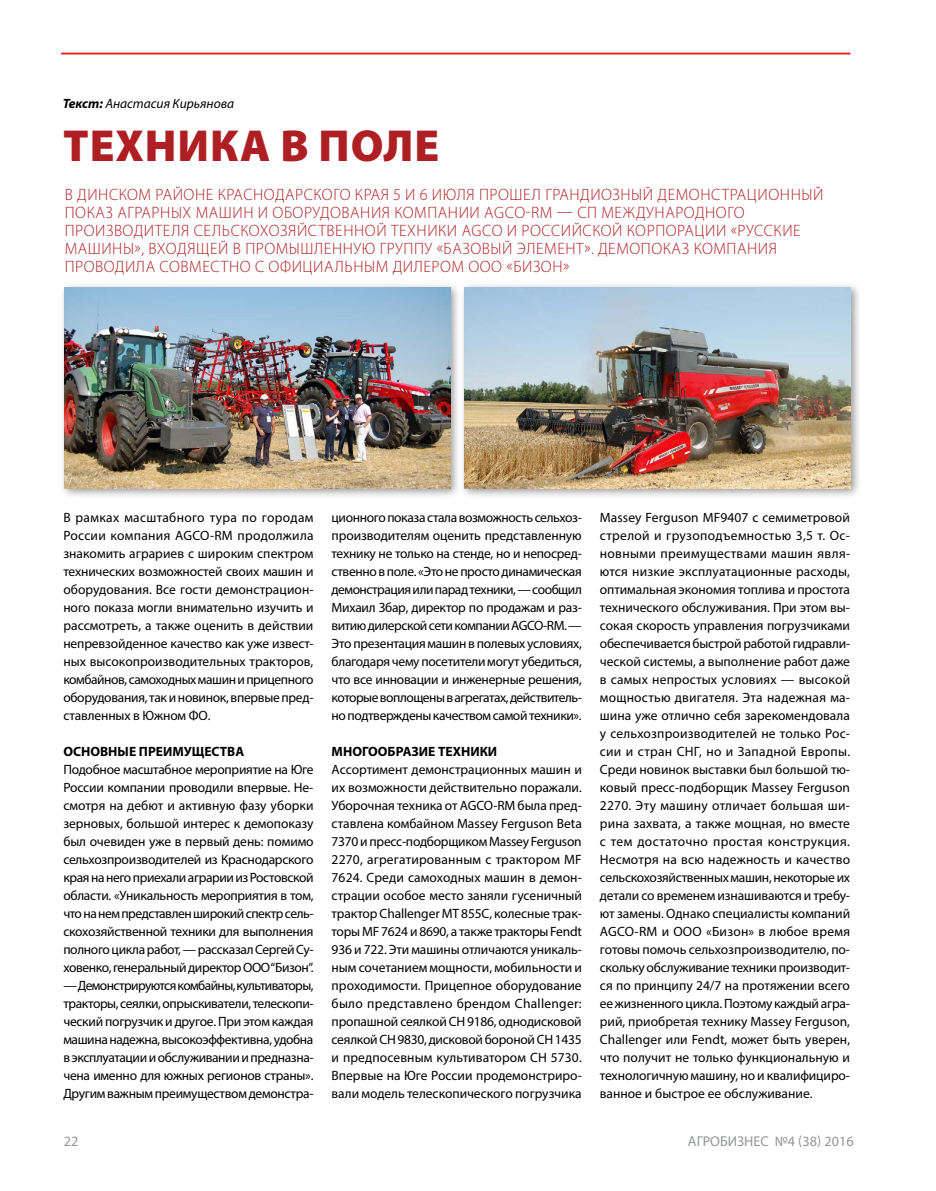
<style>
.page{position:relative;width:936px;height:1191px;background:#fff}
.page>*{position:absolute;margin:0;border:0;box-sizing:border-box;transform-origin:0 0}
.t1{font:900 45px "Myriad Pro";letter-spacing:.02em;color:#ae1f23}
.t2{font:300 16.5px/18px "Myriad Pro";letter-spacing:.035em;color:#ae1f23}
.t3{font:14.25px "Myriad Pro";color:#939598}
.t4{font:13.5px/18px "Myriad Pro";letter-spacing:-.02em;color:#000;text-align:justify}
.t5{font:700 13.5px "Myriad Pro";color:#000}
.t6{font:italic 13.5px "Myriad Pro";color:#000}
.s1{font-weight:700}
</style>
<div class="page">
<hr style="left:61px;top:53px;width:789px;height:1px;background:#ed1e24">
<div style="left:460px;top:282px;width:401px;height:217px;background:#000;opacity:.4"></div>
<img style="left:464px;top:287px;width:386px;height:201px">
<div style="left:60px;top:282px;width:401px;height:217px;background:#000;opacity:.4"></div>
<img style="left:65px;top:287px;width:385px;height:201px">
<hr style="left:935px;top:0;width:1px;height:1191px;background:#bcbec0">
<p class="t6" style="left:63px;top:95px;width:173px"><span class="s1">Текст:</span> Анастасия Кирьянова</p>
<h1 class="t1" style="left:63px;top:121px;width:377px">ТЕХНИКА В ПОЛЕ</h1>
<p class="t2" style="left:65px;top:185px;width:760px">В ДИНСКОМ РАЙОНЕ КРАСНОДАРСКОГО КРАЯ 5 И 6 ИЮЛЯ ПРОШЕЛ ГРАНДИОЗНЫЙ ДЕМОНСТРАЦИОННЫЙ ПОКАЗ АГРАРНЫХ МАШИН И ОБОРУДОВАНИЯ КОМПАНИИ AGCO-RM — СП МЕЖДУНАРОДНОГО ПРОИЗВОДИТЕЛЯ СЕЛЬСКОХОЗЯЙСТВЕННОЙ ТЕХНИКИ AGCO И РОССИЙСКОЙ КОРПОРАЦИИ «РУССКИЕ МАШИНЫ», ВХОДЯЩЕЙ В ПРОМЫШЛЕННУЮ ГРУППУ «БАЗОВЫЙ ЭЛЕМЕНТ». ДЕМОПОКАЗ КОМПАНИЯ ПРОВОДИЛА СОВМЕСТНО С ОФИЦИАЛЬНЫМ ДИЛЕРОМ ООО «БИЗОН»</p>
<p class="t4" style="left:63px;top:508px;width:252px">В рамках масштабного тура по городам России компания AGCO-RM продолжила знакомить аграриев с широким спектром технических возможностей своих машин и оборудования. Все гости демонстрацион&shy;ного показа могли внимательно изучить и рассмотреть, а также оценить в действии непревзойденное качество как уже извест&shy;ных высокопроизводительных тракторов, комбайнов, самоходных машин и прицепного оборудования, так и новинок, впервые пред&shy;ставленных в Южном ФО.</p>
<p class="t5" style="left:63px;top:743px;width:182px">ОСНОВНЫЕ ПРЕИМУЩЕСТВА</p>
<p class="t4" style="left:63px;top:760px;width:252px">Подобное масштабное мероприятие на Юге России компании проводили впервые. Не&shy;смотря на дебют и активную фазу уборки зерновых, большой интерес к демопоказу был очевиден уже в первый день: помимо сельхозпроизводителей из Краснодарского края на него приехали аграрии из Ростовской области. «Уникальность мероприятия в том, что на нем представлен широкий спектр сель&shy;скохозяйственной техники для выполнения полного цикла работ, — рассказал Сергей Су&shy;ховенко, генеральный директор ООО “Бизон”.</p>
<p class="t4" style="left:63px;top:976px;width:252px">— Демонстрируются комбайны, культиваторы, тракторы, сеялки, опрыскиватели, телескопи&shy;ческий погрузчик и другое. При этом каждая машина надежна, высокоэффективна, удобна в эксплуатации и обслуживании и предназна&shy;чена именно для южных регионов страны».<br>Другим важным преимуществом демонстра-</p>
<p class="t4" style="left:331px;top:508px;width:252px">ционного показа стала возможность сельхоз&shy;производителям оценить представленную технику не только на стенде, но и непосред&shy;ственно в поле. «Это не просто динамическая демонстрация или парад техники, — сообщил Михаил Збар, директор по продажам и раз&shy;витию дилерской сети компании AGCO-RM. — Это презентация машин в полевых условиях, благодаря чему посетители могут убедиться, что все инновации и инженерные решения, которые воплощены в агрегатах, действитель&shy;но подтверждены качеством самой техники».</p>
<p class="t5" style="left:331px;top:742px;width:167px">МНОГООБРАЗИЕ ТЕХНИКИ</p>
<p class="t4" style="left:331px;top:760px;width:252px">Ассортимент демонстрационных машин и их возможности действительно поражали.<br>Уборочная техника от AGCO-RM была пред&shy;ставлена комбайном Massey Ferguson Beta 7370 и пресс-подборщиком Massey Ferguson 2270, агрегатированным с трактором MF 7624. Среди самоходных машин в демон&shy;страции особое место заняли гусеничный трактор Challenger MT 855C, колесные трак&shy;торы MF 7624 и 8690, а также тракторы Fendt 936 и 722. Эти машины отличаются уникаль&shy;ным сочетанием мощности, мобильности и проходимости. Прицепное оборудование было представлено брендом Challenger: пропашной сеялкой CH 9186, однодисковой сеялкой CH 9830, дисковой бороной CH 1435 и предпосевным культиватором CH 5730.<br>Впервые на Юге России продемонстриро&shy;вали модель телескопического погрузчика</p>
<p class="t4" style="left:599px;top:508px;width:252px">Massey Ferguson MF9407 с семиметровой стрелой и грузоподъемностью 3,5 т. Ос&shy;новными преимуществами машин явля&shy;ются низкие эксплуатационные расходы, оптимальная экономия топлива и простота технического обслуживания. При этом вы&shy;сокая скорость управления погрузчиками обеспечивается быстрой работой гидравли&shy;ческой системы, а выполнение работ даже в самых непростых условиях — высокой мощностью двигателя. Эта надежная ма&shy;шина уже отлично себя зарекомендовала у сельхозпроизводителей не только Рос&shy;сии и стран СНГ, но и Западной Европы.<br>Среди новинок выставки был большой тю&shy;ковый пресс-подборщик Massey Ferguson 2270. Эту машину отличает большая ши&shy;рина захвата, а также мощная, но вместе с тем достаточно простая конструкция.<br>Несмотря на всю надежность и качество сельскохозяйственных машин, некоторые их детали со временем изнашиваются и требу&shy;ют замены. Однако специалисты компаний AGCO-RM и ООО «Бизон» в любое время готовы помочь сельхозпроизводителю, по&shy;скольку обслуживание техники производит&shy;ся по принципу 24/7 на протяжении всего ее жизненного цикла. Поэтому каждый агра&shy;рий, приобретая технику Massey Ferguson, Challenger или Fendt, может быть уверен, что получит не только функциональную и технологичную машину, но и квалифициро&shy;ванное и быстрое ее обслуживание.</p>
<p class="t3" style="left:64px;top:1132px;width:16px">22</p>
<p class="t3" style="left:688px;top:1132px;width:167px">АГРОБИЗНЕС №4 (38) 2016</p>
</div>
